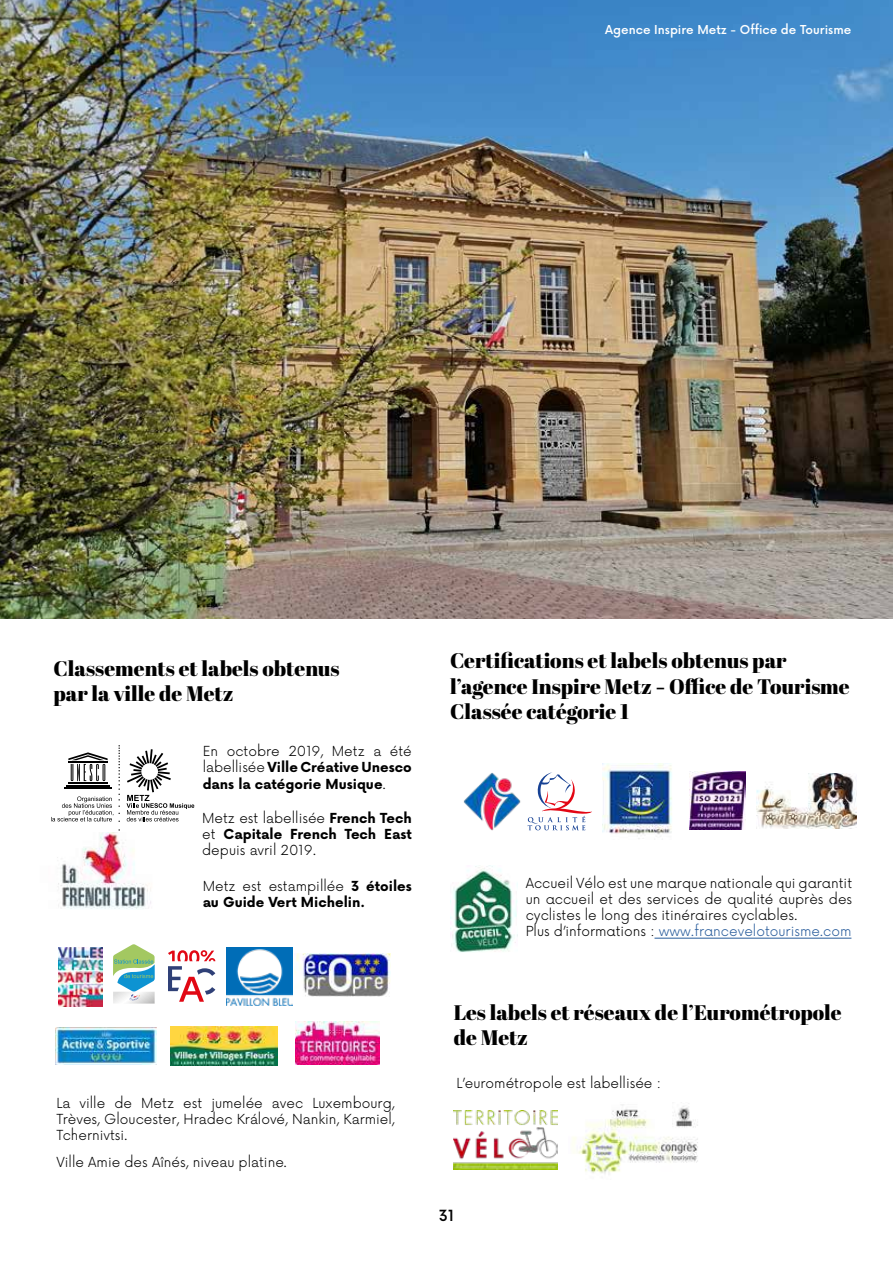
<style>
.page{position:relative;width:893px;height:1263px;background:#fff}
.page>*{position:absolute;margin:0;border:0;box-sizing:border-box;transform-origin:0 0}
.t1{font:21px/25.2px "Abril Fatface";color:#000}
.t2{font:500 15px "Now Alt";color:#000}
.t3{font:300 13.5px/16.2px "Now Alt";color:#000;text-align:justify}
.t4{font:300 13.5px/16.2px "Now";color:#000}
.t5{font:700 13.5px/16.2px "Now Alt";color:#000}
.t6{font:500 12px "Now Alt";color:#fff}
.s1{font-family:"Now Alt"}
.s2{font-weight:300}
.s3{font-weight:700}
.s4{color:#275b9b}
</style>
<div class="page">
<img style="left:55px;top:1027px;width:101px;height:37px">
<svg style="left:119px;top:745px;width:1px;height:62px"></svg>
<hr style="left:68px;top:782px;width:40px;height:2px;background:#000">
<hr style="left:66px;top:785px;width:44px;height:1px;background:#000">
<hr style="left:64px;top:788px;width:48px;height:1px;background:#000">
<svg style="left:68px;top:752px;width:40px;height:29px"></svg>
<svg style="left:51px;top:796px;width:62px;height:25px"></svg>
<svg style="left:127px;top:749px;width:67px;height:72px"></svg>
<img style="left:58px;top:947px;width:45px;height:59px">
<svg style="left:113px;top:944px;width:42px;height:59px"></svg>
<img style="left:171px;top:1026px;width:107px;height:39px">
<img style="left:296px;top:1021px;width:84px;height:44px">
<img style="left:57px;top:832px;width:94px;height:77px">
<img style="left:227px;top:947px;width:66px;height:58px">
<img style="left:294px;top:954px;width:97px;height:42px">
<img style="left:602px;top:763px;width:70px;height:76px">
<svg style="left:534px;top:772px;width:58px;height:58px"></svg>
<hr style="left:654px;top:938px;width:197px;height:1px;background:#275b9b">
<img style="left:450px;top:865px;width:67px;height:87px">
<img style="left:454px;top:1110px;width:103px;height:60px">
<svg style="left:168px;top:950px;width:47px;height:52px"></svg>
<img style="left:756px;top:774px;width:100px;height:55px">
<img style="left:689px;top:772px;width:57px;height:58px">
<img style="left:572px;top:1104px;width:126px;height:70px">
<img style="left:0;top:0;width:893px;height:618px">
<img style="left:463px;top:772px;width:71px;height:59px">
<p class="t6" style="left:605px;top:20px;width:248px">Agence Inspire Metz - Office de Tourisme</p>
<h1 class="t1" style="left:53px;top:655px;width:288px">Classements et labels obtenus par la ville de Metz</h1>
<h1 class="t1" style="left:450px;top:648px;width:401px">Certifications et labels obtenus par l’agence Inspire Metz <span class="s1">-</span> Office de Tourisme<br>Classée catégorie 1</h1>
<p class="t5" style="left:203px;top:743px;width:211px;text-align:justify"><span class="s2">En octobre 2019, Metz a été labellisée</span> Ville Créative Unesco dans la catégorie Musique<span class="s2">.</span></p>
<p class="t3" style="left:202px;top:809px;width:211px">Metz est labellisée <span class="s3">French Tech </span>et <span class="s3">Capitale French Tech East </span>depuis avril 2019.</p>
<p class="t5" style="left:203px;top:878px;width:211px"><span class="s2">Metz est estampillée</span> 3 étoiles au Guide Vert Michelin.</p>
<p class="t3" style="left:57px;top:1094px;width:340px">La ville de Metz est jumelée avec Luxembourg, Trèves, Gloucester, Hradec Králové, Nankin, Karmiel, Tchernivtsi.</p>
<p class="t3" style="left:57px;top:1153px;width:232px">Ville Amie des Aînés, niveau platine.</p>
<p class="t4" style="left:526px;top:874px;width:328px">Accueil Vélo est une marque nationale qui garantit un accueil et des services de qualité auprès des cyclistes le long des itinéraires cyclables.<br>Plus d’informations : <span class="s4">www.francevelotourisme.com</span></p>
<h1 class="t1" style="left:454px;top:999px;width:389px">Les labels et réseaux de l’Eurométropole de Metz</h1>
<p class="t3" style="left:456px;top:1074px;width:206px">L’eurométropole est labellisée :</p>
<p class="t2" style="left:439px;top:1204px;width:17px">31</p>
</div>
